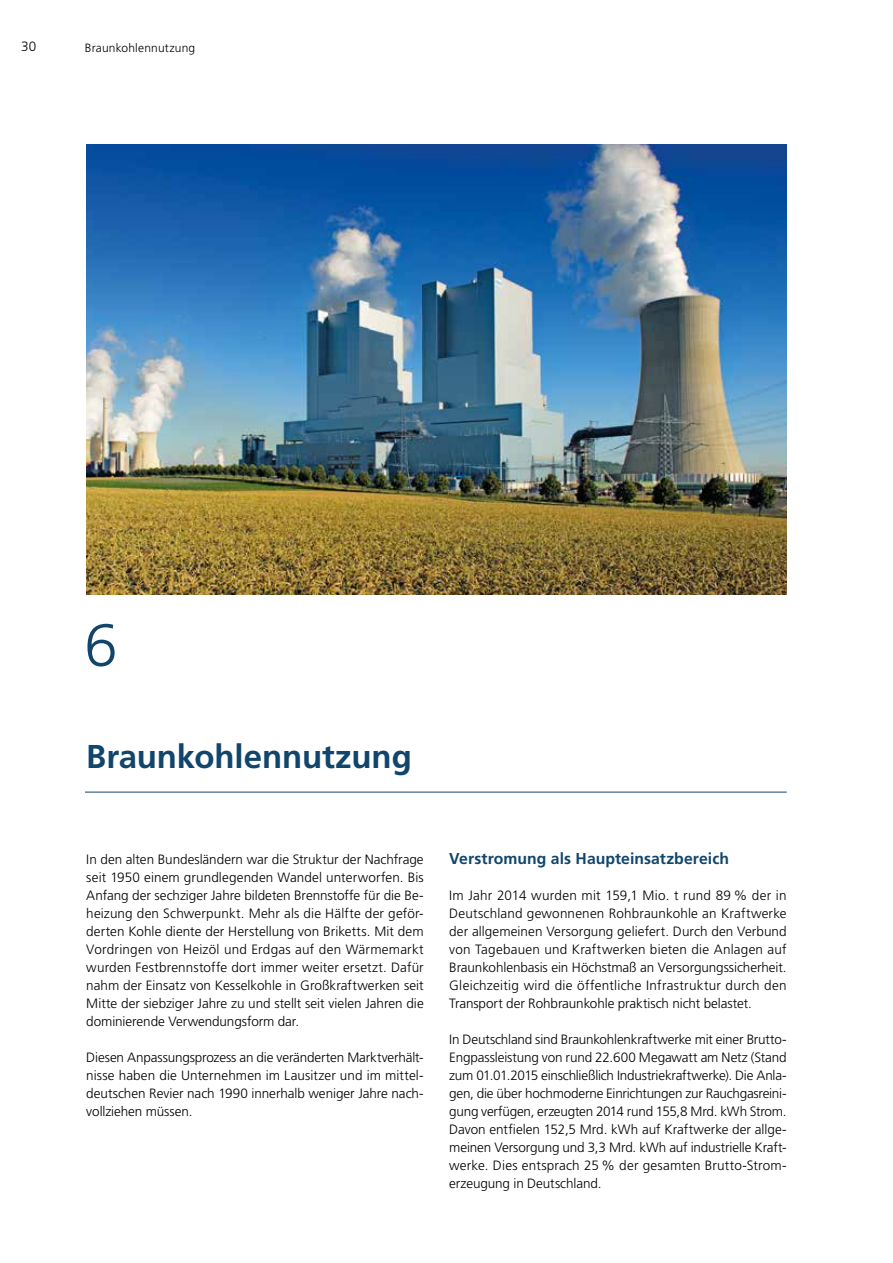
<style>
.page{position:relative;width:893px;height:1263px;background:#fff}
.page>*{position:absolute;margin:0;border:0;box-sizing:border-box;transform-origin:0 0}
.t1{font:300 60px "Frutiger LT Std";color:#11456b}
.t2{font:700 33px "Frutiger LT Std";letter-spacing:-.005em;color:#11456b}
.t3{font:700 15.75px "Frutiger LT Std";letter-spacing:.005em;color:#11456b}
.t4{font:300 13.5px/18px "Frutiger LT Std";letter-spacing:-.005em;color:#000;text-align:justify}
.t5{font:300 12px "Frutiger LT Std";letter-spacing:.015em;color:#000}
</style>
<div class="page">
<img style="left:86px;top:145px;width:701px;height:449px">
<hr style="left:85px;top:792px;width:702px;height:1px;background:#11456b">
<p class="t4" style="left:21px;top:37px;width:17px">30</p>
<p class="t5" style="left:85px;top:41px;width:112px">Braunkohlennutzung</p>
<h1 class="t1" style="left:84px;top:611px;width:35px">6</h1>
<h2 class="t2" style="left:86px;top:737px;width:327px">Braunkohlennutzung</h2>
<p class="t4" style="left:86px;top:851px;width:339px">In den alten Bundesländern war die Struktur der Nachfrage seit 1950 einem grundlegenden Wandel unterworfen. Bis Anfang der sechziger Jahre bildeten Brennstoffe für die Be&shy;heizung den Schwerpunkt. Mehr als die Hälfte der geför&shy;derten Kohle diente der Herstellung von Briketts. Mit dem Vordringen von Heizöl und Erdgas auf den Wärmemarkt wurden Festbrennstoffe dort immer weiter ersetzt. Dafür nahm der Einsatz von Kesselkohle in Großkraftwerken seit Mitte der siebziger Jahre zu und stellt seit vielen Jahren die dominierende Verwendungsform dar.</p>
<p class="t4" style="left:86px;top:1049px;width:339px">Diesen Anpassungsprozess an die veränderten Marktverhält&shy;nisse haben die Unternehmen im Lausitzer und im mittel&shy;deutschen Revier nach 1990 innerhalb weniger Jahre nach&shy;vollziehen müssen.</p>
<p class="t3" style="left:449px;top:849px;width:281px">Verstromung als Haupteinsatzbereich</p>
<p class="t4" style="left:449px;top:887px;width:339px">Im Jahr 2014 wurden mit 159,1 Mio. t rund 89 % der in Deutschland gewonnenen Rohbraunkohle an Kraftwerke der allgemeinen Versorgung geliefert. Durch den Verbund von Tagebauen und Kraftwerken bieten die Anlagen auf Braunkohlenbasis ein Höchstmaß an Versorgungssicherheit.<br>Gleichzeitig wird die öffentliche Infrastruktur durch den Transport der Rohbraunkohle praktisch nicht belastet.</p>
<p class="t4" style="left:449px;top:1031px;width:339px">In Deutschland sind Braunkohlenkraftwerke mit einer Brutto-Engpassleistung von rund 22.600 Megawatt am Netz (Stand zum 01.01.2015 einschließlich Industriekraftwerke). Die Anla&shy;gen, die über hochmoderne Einrichtungen zur Rauchgasreini&shy;gung verfügen, erzeugten 2014 rund 155,8 Mrd. kWh Strom.<br>Davon entfielen 152,5 Mrd. kWh auf Kraftwerke der allge&shy;meinen Versorgung und 3,3 Mrd. kWh auf industrielle Kraft&shy;werke. Dies entsprach 25 % der gesamten Brutto-Strom&shy;erzeugung in Deutschland.</p>
</div>
